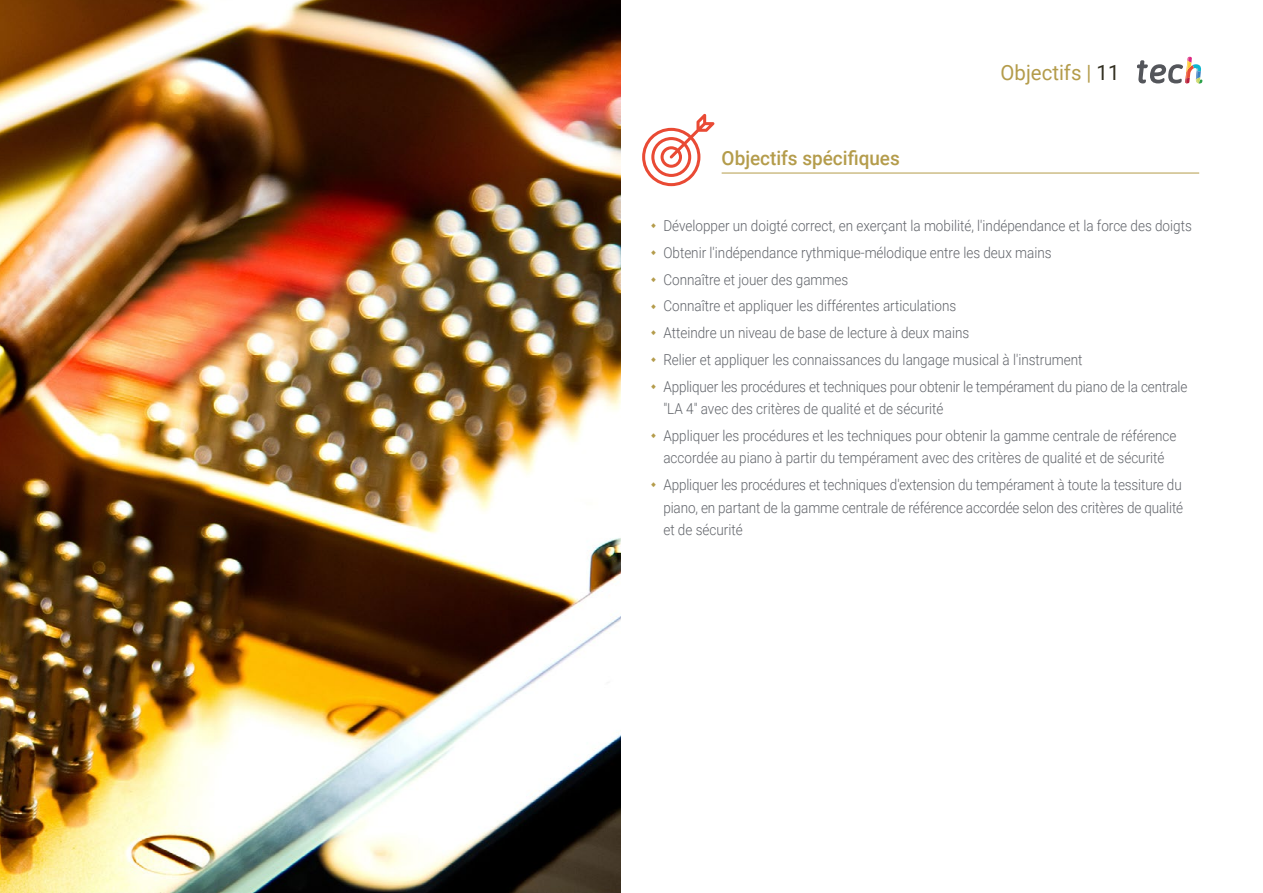
<style>
.page{position:relative;width:1263px;height:893px;background:#fff}
.page>*{position:absolute;margin:0;border:0;box-sizing:border-box;transform-origin:0 0}
.t1{font:21px "Roboto";color:#b49c4b}
.t2{font:500 19.5px "Roboto";color:#b49c4b}
.t3{font:300 15px/26.7px "Roboto";color:#61646a;scale:.9 1}
.s1{color:#312e20}
</style>
<div class="page">
<hr style="left:722px;top:173px;width:477px;height:1px;background:#b49c4b">
<svg style="left:642px;top:114px;width:72px;height:72px"></svg>
<img style="left:0;top:0;width:621px;height:893px">
<svg style="left:1137px;top:57px;width:65px;height:27px"></svg>
<h2 class="t2" style="left:722px;top:144px;width:180px">Objectifs spécifiques</h2>
<h1 class="t1" style="left:1000px;top:57px;width:120px">Objectifs | <span class="s1">11</span></h1>
<p class="t3" style="left:663px;top:212px;width:589px">Développer un doigté correct, en exerçant la mobilité, l'indépendance et la force des doigts Obtenir l'indépendance rythmique-mélodique entre les deux mains<br>Connaître et jouer des gammes<br>Connaître et appliquer les différentes articulations<br>Atteindre un niveau de base de lecture à deux mains<br>Relier et appliquer les connaissances du langage musical à l'instrument<br>Appliquer les procédures et techniques pour obtenir le tempérament du piano de la centrale</p>
<p class="t3" style="left:663px;top:395px;width:571px">"LA 4" avec des critères de qualité et de sécurité<br>Appliquer les procédures et les techniques pour obtenir la gamme centrale de référence</p>
<p class="t3" style="left:663px;top:444px;width:577px">accordée au piano à partir du tempérament avec des critères de qualité et de sécurité<br>Appliquer les procédures et techniques d'extension du tempérament à toute la tessiture du</p>
<p class="t3" style="left:663px;top:496px;width:579px;line-height:22.5px">piano, en partant de la gamme centrale de référence accordée selon des critères de qualité et de sécurité</p>
</div>
